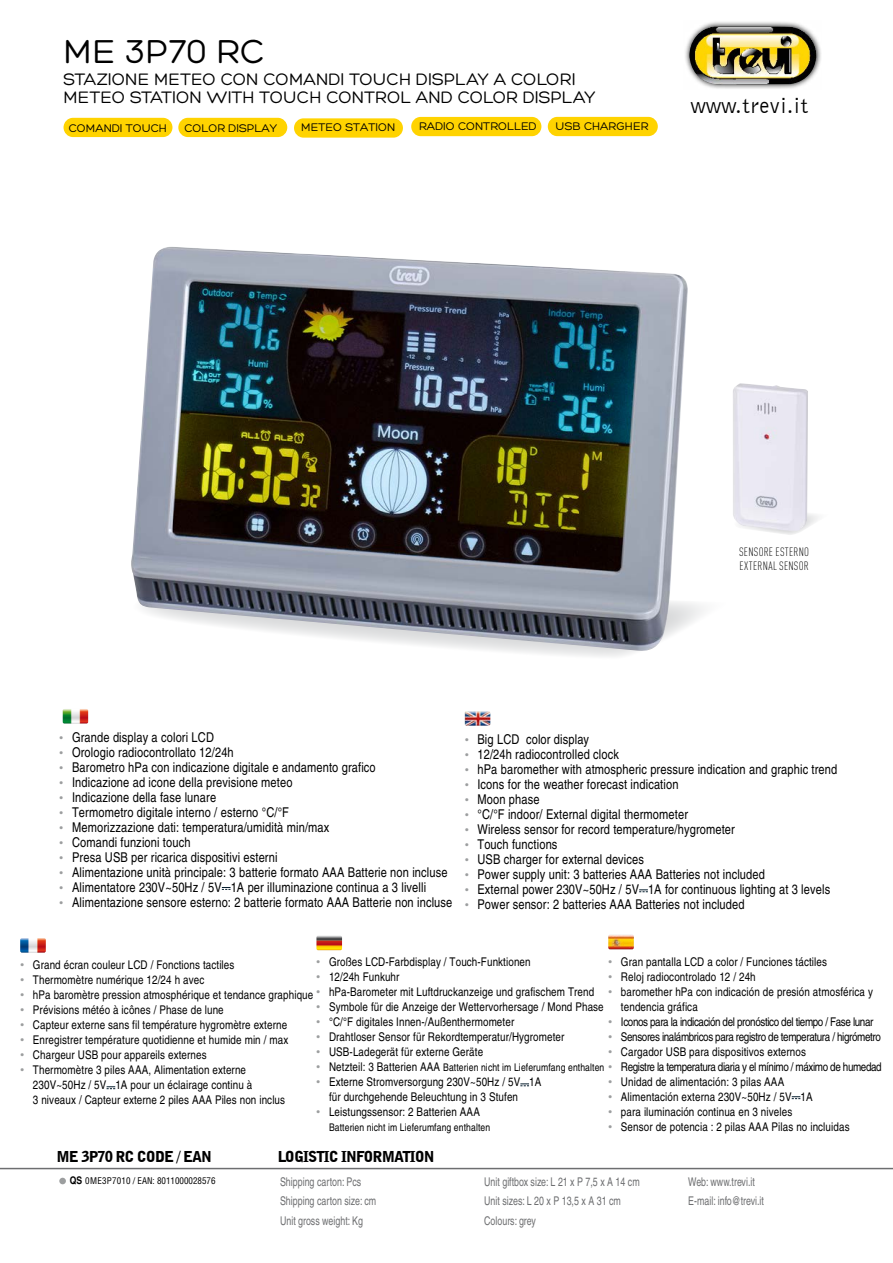
<style>
.page{position:relative;width:893px;height:1263px;background:#fff}
.page>*{position:absolute;margin:0;border:0;box-sizing:border-box;transform-origin:0 0}
.t1{font:36px "Hero";color:#000}
.t2{font:22.5px "Bell Gothic BT";letter-spacing:.02em;color:#000}
.t3{font:18px/18px "Hero";color:#000}
.t4{font:900 15px "Bell Gothic BT";letter-spacing:-.06em;color:#000}
.t5{font:condensed 13.5px "Helvetica";letter-spacing:.01em;color:#000}
.t6{font:condensed 12px/15px "Helvetica";letter-spacing:.01em;color:#000}
.t7{font:condensed 12px "Helvetica";letter-spacing:-.03em;color:#000}
.t8{font:condensed 12px/19.2px "Helvetica";color:#6d6e70;scale:.9 1}
.t9{font:12px "Hero";color:#000}
.t10{font:300 12px/14.4px "DIN Cond";letter-spacing:.02em;color:#000}
.t11{font:condensed 10.5px "Helvetica";letter-spacing:.01em;color:#000}
.t12{font:condensed 9px "Helvetica";color:#000}
.s1{font-family:"Arial";font-stretch:normal;font-size:12px;color:#9c9e9f}
.s2{font-family:"Arial";font-stretch:normal;color:#9c9e9f}
.s3{font-size:12px}
.s4{font-weight:700;font-size:10.5px}
</style>
<div class="page">
<hr style="left:0;top:1168px;width:893px;height:1px;background:#6d6e70">
<div style="left:59px;top:1178px;width:7px;height:6px;background:#9c9e9f;border-radius:50%"></div>
<svg style="left:685px;top:22px;width:136px;height:67px"></svg>
<img style="left:689px;top:27px;width:127px;height:58px">
<img style="left:63px;top:709px;width:25px;height:14px">
<svg style="left:222px;top:887px;width:9px;height:3px"></svg>
<img style="left:465px;top:711px;width:25px;height:15px">
<svg style="left:639px;top:889px;width:9px;height:3px"></svg>
<img style="left:20px;top:938px;width:26px;height:15px">
<svg style="left:107px;top:1086px;width:8px;height:3px"></svg>
<img style="left:316px;top:936px;width:26px;height:14px">
<svg style="left:520px;top:1083px;width:9px;height:3px"></svg>
<img style="left:608px;top:935px;width:26px;height:14px">
<svg style="left:792px;top:1096px;width:8px;height:3px"></svg>
<div style="left:294px;top:118px;width:109px;height:20px;background:#ffd300;border-radius:10px"></div>
<div style="left:178px;top:118px;width:109px;height:19px;background:#ffd300;border-radius:10px"></div>
<div style="left:411px;top:117px;width:130px;height:19px;background:#ffd300;border-radius:10px"></div>
<div style="left:64px;top:118px;width:108px;height:19px;background:#ffd300;border-radius:10px"></div>
<div style="left:548px;top:117px;width:110px;height:19px;background:#ffd300;border-radius:10px"></div>
<svg style="left:512px;top:603px;width:192px;height:54px"></svg>
<img style="left:131px;top:247px;width:557px;height:404px">
<svg style="left:765px;top:514px;width:53px;height:21px"></svg>
<img style="left:733px;top:383px;width:75px;height:148px">
<h1 class="t1" style="left:64px;top:33px;width:202px">ME 3P70 RC</h1>
<h3 class="t3" style="left:64px;top:70px;width:534px">STAZIONE METEO CON COMANDI TOUCH DISPLAY A COLORI<br>METEO STATION WITH TOUCH CONTROL AND COLOR DISPLAY</h3>
<p class="t9" style="left:69px;top:122px;width:100px">COMANDI TOUCH</p>
<p class="t9" style="left:185px;top:122px;width:94px">COLOR DISPLAY</p>
<p class="t9" style="left:301px;top:121px;width:96px">METEO STATION</p>
<p class="t9" style="left:419px;top:120px;width:119px">RADIO CONTROLLED</p>
<p class="t9" style="left:556px;top:120px;width:95px">USB CHARGHER</p>
<h2 class="t2" style="left:691px;top:92px;width:119px">www.trevi.it</h2>
<p class="t10" style="left:739px;top:545px;width:71px">SENSORE ESTERNO<br>EXTERNAL SENSOR</p>
<p class="t5" style="left:59px;top:729px;width:156px"><span class="s1">•</span> Grande display a colori LCD</p>
<p class="t5" style="left:59px;top:744px;width:176px"><span class="s1">•</span> Orologio radiocontrollato 12/24h</p>
<p class="t5" style="left:59px;top:759px;width:318px"><span class="s1">•</span> Barometro hPa con indicazione digitale e andamento grafico</p>
<p class="t5" style="left:59px;top:774px;width:235px"><span class="s1">•</span> Indicazione ad icone della previsione meteo</p>
<p class="t5" style="left:59px;top:789px;width:158px"><span class="s1">•</span> Indicazione della fase lunare</p>
<p class="t5" style="left:59px;top:804px;width:231px"><span class="s1">•</span> Termometro digitale interno / esterno °C/°F</p>
<p class="t5" style="left:59px;top:819px;width:272px"><span class="s1">•</span> Memorizzazione dati: temperatura/umidità min/max</p>
<p class="t5" style="left:59px;top:834px;width:133px"><span class="s1">•</span> Comandi funzioni touch</p>
<p class="t5" style="left:59px;top:849px;width:220px"><span class="s1">•</span> Presa USB per ricarica dispositivi esterni</p>
<p class="t5" style="left:59px;top:864px;width:390px"><span class="s1">•</span> Alimentazione unità principale: 3 batterie formato AAA Batterie non incluse</p>
<p class="t5" style="left:59px;top:879px;width:368px"><span class="s1">•</span> Alimentatore 230V~50Hz / 5V 1A per illuminazione continua a 3 livelli</p>
<p class="t5" style="left:59px;top:894px;width:395px"><span class="s1">•</span> Alimentazione sensore esterno: 2 batterie formato AAA Batterie non incluse</p>
<p class="t5" style="left:465px;top:732px;width:126px"><span class="s1">•</span> Big LCD color display</p>
<p class="t5" style="left:465px;top:747px;width:156px"><span class="s1">•</span> 12/24h radiocontrolled clock</p>
<p class="t5" style="left:465px;top:762px;width:374px"><span class="s1">•</span> hPa baromether with atmospheric pressure indication and graphic trend</p>
<p class="t5" style="left:465px;top:777px;width:215px"><span class="s1">•</span> Icons for the weather forecast indication</p>
<p class="t5" style="left:465px;top:792px;width:76px"><span class="s1">•</span> Moon phase</p>
<p class="t5" style="left:465px;top:807px;width:225px"><span class="s1">•</span> °C/°F indoor/ External digital thermometer</p>
<p class="t5" style="left:465px;top:822px;width:272px"><span class="s1">•</span> Wireless sensor for record temperature/hygrometer</p>
<p class="t5" style="left:465px;top:837px;width:94px"><span class="s1">•</span> Touch functions</p>
<p class="t5" style="left:465px;top:852px;width:181px"><span class="s1">•</span> USB charger for external devices</p>
<p class="t5" style="left:465px;top:867px;width:302px"><span class="s1">•</span> Power supply unit: 3 batteries AAA Batteries not included</p>
<p class="t5" style="left:465px;top:882px;width:367px"><span class="s1">•</span> External power 230V~50Hz / 5V 1A for continuous lighting at 3 levels</p>
<p class="t5" style="left:465px;top:897px;width:281px"><span class="s1">•</span> Power sensor: 2 batteries AAA Batteries not included</p>
<p class="t6" style="left:608px;top:954px;width:220px"><span class="s2">•</span> Gran pantalla LCD a color / Funciones táctiles</p>
<p class="t6" style="left:608px;top:969px;width:149px"><span class="s2">•</span> Reloj radiocontrolado 12 / 24h</p>
<p class="t6" style="left:621px;top:984px;width:253px;text-indent:-13px"><span class="s2">•</span> baromether hPa con indicación de presión atmosférica y tendencia gráfica</p>
<p class="t7" style="left:608px;top:1015px;width:267px"><span class="s2">•</span> Iconos para la indicación del pronóstico del tiempo / Fase lunar</p>
<p class="t7" style="left:608px;top:1030px;width:274px"><span class="s2">•</span> Sensores inalámbricos para registro de temperatura / higrómetro</p>
<p class="t6" style="left:608px;top:1044px;width:199px"><span class="s2">•</span> Cargador USB para dispositivos externos</p>
<p class="t7" style="left:608px;top:1060px;width:275px"><span class="s2">•</span> Registre la temperatura diaria y el mínimo / máximo de humedad</p>
<p class="t6" style="left:608px;top:1074px;width:178px"><span class="s2">•</span> Unidad de alimentación: 3 pilas AAA</p>
<p class="t6" style="left:608px;top:1089px;width:206px"><span class="s2">•</span> Alimentación externa 230V~50Hz / 5V 1A</p>
<p class="t6" style="left:608px;top:1104px;width:186px"><span class="s2">•</span> para iluminación continua en 3 niveles</p>
<p class="t6" style="left:608px;top:1119px;width:243px"><span class="s2">•</span> Sensor de potencia : 2 pilas AAA Pilas no incluidas</p>
<p class="t6" style="left:316px;top:954px;width:216px"><span class="s2">•</span> Großes LCD-Farbdisplay / Touch-Funktionen</p>
<p class="t6" style="left:316px;top:969px;width:85px"><span class="s2">•</span> 12/24h Funkuhr</p>
<p class="t6" style="left:316px;top:984px;width:279px"><span class="s2">•</span> hPa-Barometer mit Luftdruckanzeige und grafischem Trend</p>
<p class="t6" style="left:316px;top:999px;width:289px"><span class="s2">•</span> Symbole für die Anzeige der Wettervorhersage / Mond Phase</p>
<p class="t6" style="left:316px;top:1014px;width:200px"><span class="s2">•</span> °C/°F digitales Innen-/Außenthermometer</p>
<p class="t6" style="left:316px;top:1029px;width:250px"><span class="s2">•</span> Drahtloser Sensor für Rekordtemperatur/Hygrometer</p>
<p class="t6" style="left:316px;top:1044px;width:168px"><span class="s2">•</span> USB-Ladegerät für externe Geräte</p>
<p class="t11" style="left:316px;top:1061px;width:290px"><span class="s1">•</span> <span class="s3">Netzteil: 3 Batterien AAA</span> Batterien nicht im Lieferumfang enthalten</p>
<p class="t6" style="left:329px;top:1074px;width:214px;text-indent:-13px"><span class="s2">•</span> Externe Stromversorgung 230V~50Hz / 5V 1A für durchgehende Beleuchtung in 3 Stufen</p>
<p class="t6" style="left:316px;top:1104px;width:165px"><span class="s2">•</span> Leistungssensor: 2 Batterien AAA</p>
<p class="t11" style="left:329px;top:1121px;width:163px">Batterien nicht im Lieferumfang enthalten</p>
<p class="t6" style="left:20px;top:957px;width:216px"><span class="s2">•</span> Grand écran couleur LCD / Fonctions tactiles</p>
<p class="t6" style="left:20px;top:972px;width:186px"><span class="s2">•</span> Thermomètre numérique 12/24 h avec</p>
<p class="t6" style="left:20px;top:987px;width:295px"><span class="s2">•</span> hPa baromètre pression atmosphérique et tendance graphique</p>
<p class="t6" style="left:20px;top:1002px;width:205px"><span class="s2">•</span> Prévisions météo à icônes / Phase de lune</p>
<p class="t6" style="left:20px;top:1017px;width:269px"><span class="s2">•</span> Capteur externe sans fil température hygromètre externe</p>
<p class="t6" style="left:20px;top:1032px;width:270px"><span class="s2">•</span> Enregistrer température quotidienne et humide min / max</p>
<p class="t6" style="left:20px;top:1047px;width:188px"><span class="s2">•</span> Chargeur USB pour appareils externes</p>
<p class="t6" style="left:33px;top:1062px;width:254px;text-indent:-13px"><span class="s2">•</span> Thermomètre 3 piles AAA, Alimentation externe<br>230V~50Hz / 5V 1A pour un éclairage continu à<br>3 niveaux / Capteur externe 2 piles AAA Piles non inclus</p>
<p class="t4" style="left:57px;top:1147px;width:157px">ME 3P70 RC CODE / EAN</p>
<p class="t4" style="left:278px;top:1147px;width:158px">LOGISTIC INFORMATION</p>
<p class="t12" style="left:70px;top:1175px;width:147px"><span class="s4">QS</span> 0ME3P7010 / EAN: 8011000028576</p>
<p class="t8" style="left:280px;top:1172px;width:108px">Shipping carton: Pcs<br>Shipping carton size: cm<br>Unit gross weight: Kg</p>
<p class="t8" style="left:484px;top:1172px;width:174px">Unit giftbox size: L 21 x P 7,5 x A 14 cm<br>Unit sizes: L 20 x P 13,5 x A 31 cm<br>Colours: grey</p>
<p class="t8" style="left:688px;top:1172px;width:86px">Web: www.trevi.it<br>E-mail: info@trevi.it</p>
</div>
